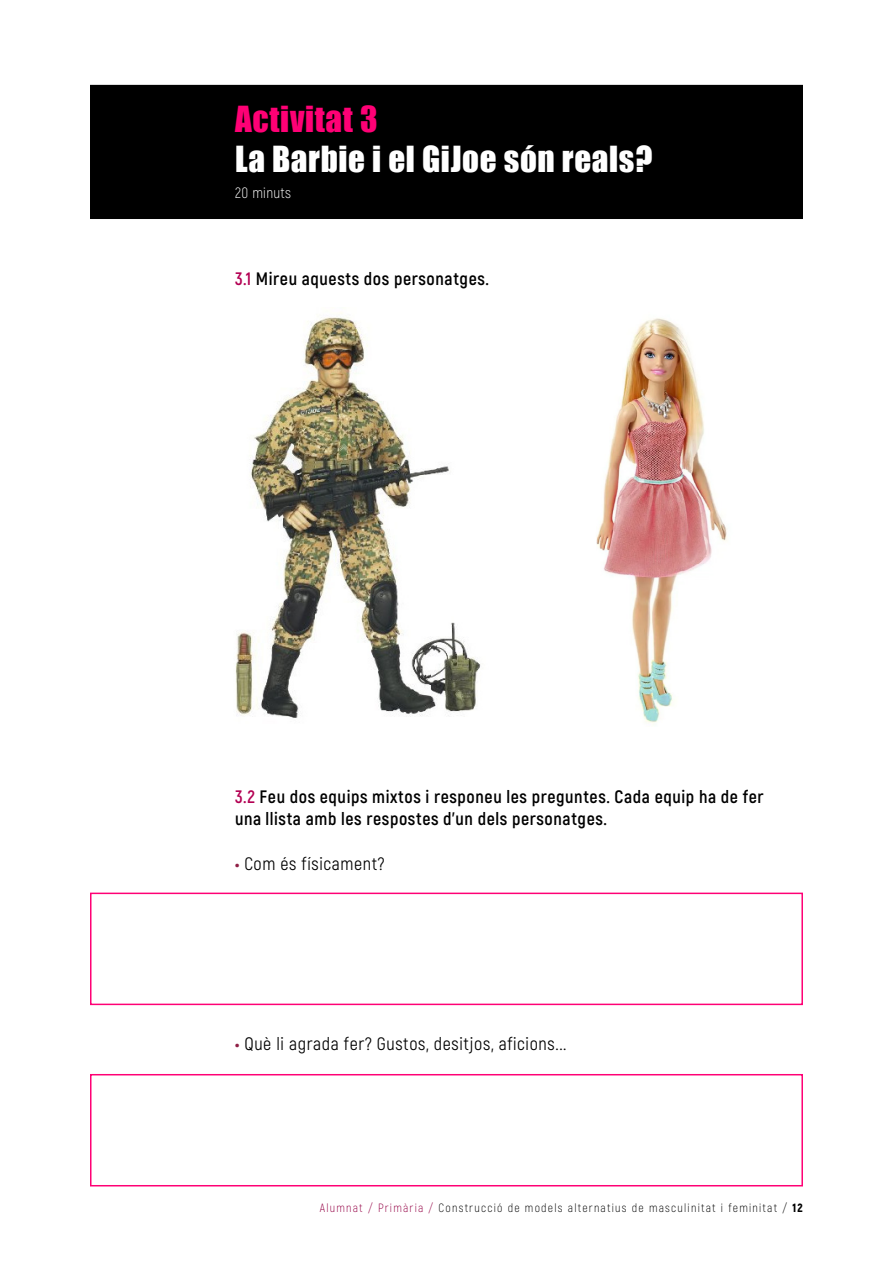
<style>
.page{position:relative;width:893px;height:1263px;background:#fff}
.page>*{position:absolute;margin:0;border:0;box-sizing:border-box;transform-origin:0 0}
.t1{font:33px/39.6px "Impact";letter-spacing:.02em;color:#fff}
.t2{font:700 18px/22.5px "Akrobat";color:#000}
.t3{font:18px "Akrobat";letter-spacing:.035em;color:#000}
.t4{font:300 15px "Akrobat";letter-spacing:.02em;color:#fff}
.t5{font:300 12px "Akrobat";letter-spacing:.1em;color:#000}
.s1{color:#ff0075}
.s2{color:#b30053}
.s3{font-weight:900;color:#8f1f45}
.s4{color:#940045}
.s5{font-weight:900}
</style>
<div class="page">
<div style="left:90px;top:1074px;width:713px;height:112px;border:2px solid #ff0075"></div>
<div style="left:90px;top:893px;width:713px;height:112px;border:2px solid #ff0075"></div>
<div style="left:91px;top:86px;width:711px;height:132px;background:#000"></div>
<div style="left:90px;top:85px;width:713px;height:134px;border:2px solid #000"></div>
<img style="left:596px;top:318px;width:131px;height:405px">
<img style="left:235px;top:313px;width:246px;height:405px">
<h2 class="t1" style="left:235px;top:99px;width:419px"><span class="s1">Activitat 3<br></span>La Barbie i el GiJoe són reals?</h2>
<p class="t4" style="left:235px;top:183px;width:57px">20 minuts</p>
<h3 class="t2" style="left:235px;top:267px;width:255px"><span class="s2">3.1</span> Mireu aquests dos personatges.</h3>
<h3 class="t2" style="left:235px;top:785px;width:530px"><span class="s2">3.2</span> Feu dos equips mixtos i responeu les preguntes. Cada equip ha de fer una llista amb les respostes d’un dels personatges.</h3>
<p class="t3" style="left:235px;top:853px;width:151px"><span class="s3">•</span> Com és físicament?</p>
<p class="t3" style="left:235px;top:1033px;width:333px"><span class="s3">•</span> Què li agrada fer? Gustos, desitjos, aficions...</p>
<p class="t5" style="left:320px;top:1201px;width:484px"><span class="s4">Alumnat / Primària /</span> Construcció de models alternatius de masculinitat i feminitat / <span class="s5">12</span></p>
</div>
